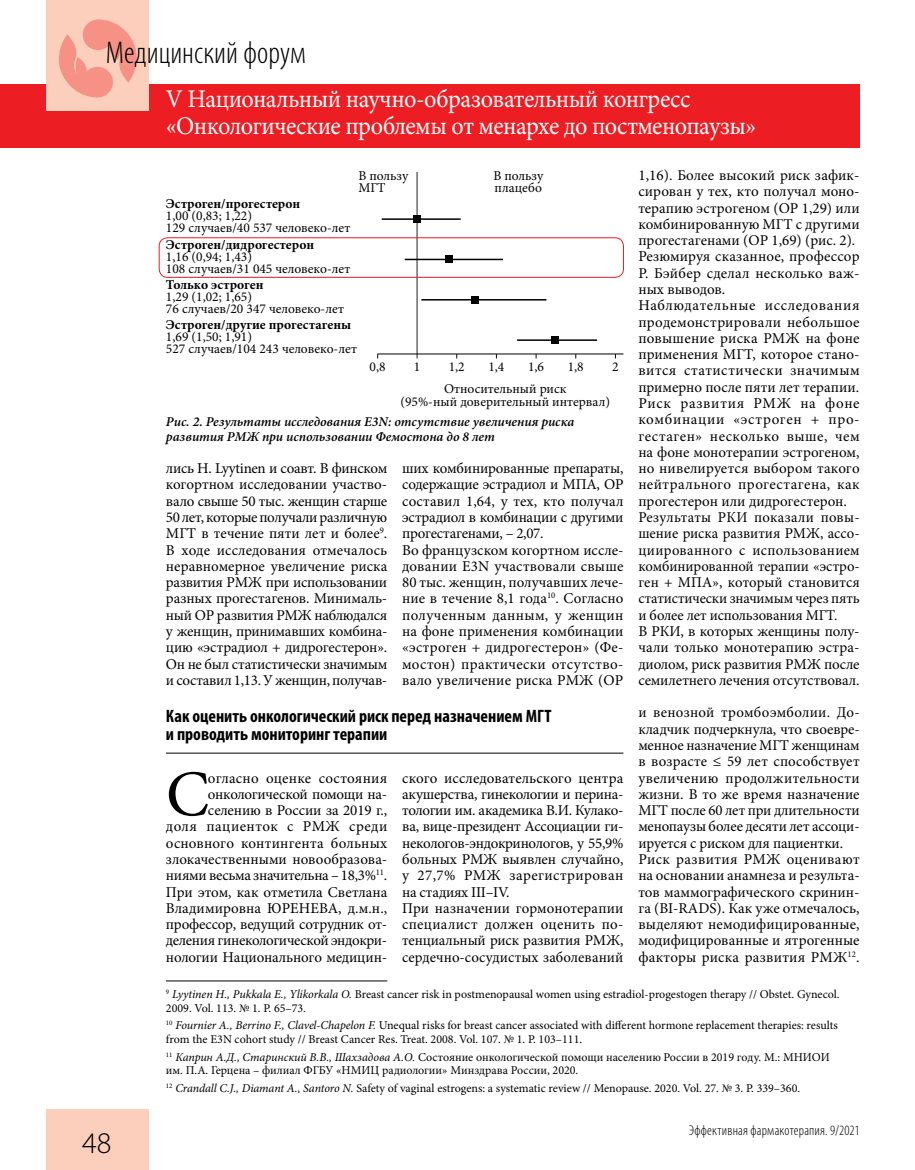
<style>
.page{position:relative;width:915px;height:1170px;background:#fff}
.page>*{position:absolute;margin:0;border:0;box-sizing:border-box;transform-origin:0 0}
.t1{font:65.1px "Minion Pro";color:#000}
.t2{font:300 condensed 31.5px "Myriad Pro";color:#000}
.t3{font:300 30px "Myriad Pro";color:#000}
.t4{font:25.5px/27px "Minion Pro";letter-spacing:-.02em;color:#fff;scale:.95 1}
.t5{font:700 condensed 18px/18px "Myriad Pro";color:#000}
.t6{font:15px/16.2px "Minion Pro";color:#000}
.t7{font:300 condensed 14.25px "Myriad Pro";letter-spacing:.015em;color:#000}
.t8{font:13.5px/12px "Minion Pro";color:#000}
.t9{font:italic 600 13.5px/15px "Minion Pro";color:#000}
.t10{font:700 13.5px "Minion Pro";letter-spacing:.005em;color:#000}
.t11{font:12px/13.5px "Minion Pro";color:#000}
.s1{font-style:italic}
</style>
<div class="page">
<div style="left:0;top:84px;width:859px;height:63px;background:#ed1d24"></div>
<div style="left:47px;top:0;width:102px;height:111px;background:#fccebc"></div>
<div style="left:47px;top:1108px;width:102px;height:61px;background:#fccebc"></div>
<svg style="left:59px;top:19px;width:78px;height:79px"></svg>
<hr style="left:166px;top:752px;width:457px;height:1px;background:#000">
<hr style="left:166px;top:980px;width:221px;height:1px;background:#000">
<hr style="left:416px;top:172px;width:1px;height:186px;background:#212121">
<hr style="left:377px;top:354px;width:246px;height:1px;background:#000">
<hr style="left:381px;top:218px;width:79px;height:2px;background:#000">
<div style="left:413px;top:215px;width:7px;height:8px;background:#000"></div>
<hr style="left:404px;top:259px;width:99px;height:1px;background:#000">
<div style="left:445px;top:256px;width:7px;height:7px;background:#000"></div>
<hr style="left:421px;top:299px;width:125px;height:1px;background:#000">
<div style="left:470px;top:296px;width:8px;height:7px;background:#000"></div>
<hr style="left:517px;top:339px;width:80px;height:2px;background:#000">
<div style="left:551px;top:336px;width:7px;height:8px;background:#000"></div>
<div style="left:159px;top:237px;width:464px;height:41px;border:1px solid #ed1d24;border-radius:9px"></div>
<h2 class="t2" style="left:106px;top:34px;width:201px">Медицинский форум</h2>
<h3 class="t4" style="left:166px;top:85px;width:622px">V Национальный научно-образовательный конгресс «Онкологические проблемы от менархе до постменопаузы»</h3>
<p class="t8" style="left:358px;top:170px;width:51px">В пользу<br>МГТ</p>
<p class="t8" style="left:493px;top:170px;width:51px">В пользу плацебо</p>
<p class="t10" style="left:166px;top:194px;width:136px">Эстроген/прогестерон</p>
<p class="t8" style="left:166px;top:210px;width:186px">1,00 (0,83; 1,22)<br>129 случаев/40 537 человеко-лет</p>
<p class="t10" style="left:166px;top:235px;width:150px">Эстроген/дидрогестерон</p>
<p class="t8" style="left:166px;top:250px;width:186px">1,16 (0,94; 1,43)<br>108 случаев/31 045 человеко-лет</p>
<p class="t10" style="left:166px;top:275px;width:99px">Только эстроген</p>
<p class="t8" style="left:166px;top:290px;width:179px">1,29 (1,02; 1,65)<br>76 случаев/20 347 человеко-лет</p>
<p class="t10" style="left:166px;top:315px;width:187px">Эстроген/другие прогестагены</p>
<p class="t8" style="left:166px;top:331px;width:192px">1,69 (1,50; 1,91)<br>527 случаев/104 243 человеко-лет</p>
<p class="t8" style="left:528px;top:361px;width:18px">1,6</p>
<p class="t8" style="left:567px;top:361px;width:18px">1,8</p>
<p class="t8" style="left:612px;top:361px;width:8px">2</p>
<p class="t8" style="left:369px;top:361px;width:18px">0,8</p>
<p class="t8" style="left:413px;top:361px;width:8px">1</p>
<p class="t8" style="left:448px;top:361px;width:18px">1,2</p>
<p class="t8" style="left:444px;top:356px;width:124px;line-height:21.5px;text-indent:44px">1,4<br>Относительный риск</p>
<p class="t8" style="left:400px;top:396px;width:211px">(95%-ный доверительный интервал)</p>
<p class="t9" style="left:166px;top:413px;width:410px">Рис. 2. Результаты исследования E3N: отсутствие увеличения риска развития РМЖ при использовании Фемостона до 8 лет</p>
<p class="t6" style="left:166px;top:460px;width:223px;text-align:justify">лись H. Lyytinen и соавт. В финском когортном исследовании участво&shy;вало свыше 50 тыс. женщин старше 50 лет, которые получали различную МГТ в течение пяти лет и более<sup>9</sup>.<br>В ходе исследования отмечалось неравномерное увеличение риска развития РМЖ при использовании разных прогестагенов. Минималь&shy;ный ОР развития РМЖ наблюдался у женщин, принимавших комбина&shy;цию «эстрадиол + дидрогестерон».<br>Он не был статистически значимым и составил 1,13. У женщин, получав-</p>
<p class="t6" style="left:402px;top:460px;width:223px">ших комбинированные препараты, содержащие эстрадиол и МПА, ОР составил 1,64, у тех, кто получал эстрадиол в комбинации с другими прогестагенами, – 2,07.<br>Во французском когортном иссле&shy;довании E3N участвовали свыше<br>80 тыс. женщин, получавших лече&shy;ние в течение 8,1 года<sup>10</sup>. Согласно полученным данным, у женщин на фоне применения комбинации «эстроген + дидрогестерон» (Фе&shy;мостон) практически отсутство&shy;вало увеличение риска РМЖ (ОР</p>
<p class="t5" style="left:166px;top:706px;width:387px">Как оценить онкологический риск перед назначением МГТ и проводить мониторинг терапии</p>
<p class="t6" style="left:402px;top:769px;width:223px">ского исследовательского центра акушерства, гинекологии и перина&shy;тологии им. академика В.И. Кулако&shy;ва, вице-президент Ассоциации ги&shy;некологов-эндокринологов, у 55,9% больных РМЖ выявлен случайно, у 27,7% РМЖ зарегистрирован на стадиях III–IV.<br>При назначении гормонотерапии специалист должен оценить по&shy;тенциальный риск развития РМЖ, сердечно-сосудистых заболеваний</p>
<h1 class="t1" style="left:166px;top:750px;width:45px">С</h1>
<p class="t6" style="left:166px;top:769px;width:223px;text-align:right">огласно оценке состояния онкологической помощи на&shy;селению в России за 2019 г.,<br>доля пациенток с РМЖ среди основного контингента больных злокачественными новообразова&shy;ниями весьма значительна – 18,3%<sup>11</sup>.<br>При этом, как отметила Светлана<br>Владимировна ЮРЕНЕВА, д.м.н., профессор, ведущий сотрудник от&shy;деления гинекологической эндокри&shy;нологии Национального медицин-</p>
<p class="t6" style="left:638px;top:167px;width:223px">1,16). Более высокий риск зафик&shy;сирован у тех, кто получал моно&shy;терапию эстрогеном (ОР 1,29) или комбинированную МГТ с другими прогестагенами (ОР 1,69) (рис. 2).<br>Резюмируя сказанное, профессор<br>Р. Бэйбер сделал несколько важ&shy;ных выводов.<br>Наблюдательные исследования продемонстрировали небольшое повышение риска РМЖ на фоне применения МГТ, которое стано&shy;вится статистически значимым примерно после пяти лет терапии.<br>Риск развития РМЖ на фоне комбинации «эстроген + про&shy;гестаген» несколько выше, чем на фоне монотерапии эстрогеном, но нивелируется выбором такого нейтрального прогестагена, как прогестерон или дидрогестерон.<br>Результаты РКИ показали повы&shy;шение риска развития РМЖ, ассо&shy;циированного с использованием комбинированной терапии «эстро&shy;ген + МПА», который становится статистически значимым через пять и более лет использования МГТ.<br>В РКИ, в которых женщины полу&shy;чали только монотерапию эстра&shy;диолом, риск развития РМЖ после семилетнего лечения отсутствовал.</p>
<p class="t6" style="left:638px;top:704px;width:223px">и венозной тромбоэмболии. До&shy;кладчик подчеркнула, что своевре&shy;менное назначение МГТ женщинам в возрасте ≤ 59 лет способствует увеличению продолжительности жизни. В то же время назначение<br>МГТ после 60 лет при длительности менопаузы более десяти лет ассоци&shy;ируется с риском для пациентки.<br>Риск развития РМЖ оценивают на основании анамнеза и результа&shy;тов маммографического скринин&shy;га (BI-RADS). Как уже отмечалось, выделяют немодифицированные, модифицированные и ятрогенные факторы риска развития РМЖ<sup>12</sup>.</p>
<h3 class="t3" style="left:82px;top:1125px;width:31px">48</h3>
<p class="t11" style="left:166px;top:987px;width:675px"><sup>9</sup> <span class="s1">Lyytinen H., Pukkala E., Ylikorkala O.</span> Breast cancer risk in postmenopausal women using estradiol-progestogen therapy // Obstet. Gynecol.<br>2009. Vol. 113. № 1. P. 65–73.</p>
<p class="t11" style="left:166px;top:1018px;width:673px"><sup>10</sup> <span class="s1">Fournier A., Berrino F., Clavel-Chapelon F.</span> Unequal risks for breast cancer associated with different hormone replacement therapies: results from the E3N cohort study // Breast Cancer Res. Treat. 2008. Vol. 107. № 1. P. 103–111.</p>
<p class="t11" style="left:166px;top:1050px;width:665px"><sup>11</sup> <span class="s1">Каприн А.Д., Старинский В.В., Шахзадова А.О.</span> Состояние онкологической помощи населению России в 2019 году. М.: МНИОИ им. П.А. Герцена – филиал ФГБУ «НМИЦ радиологии» Минздрава России, 2020.</p>
<p class="t11" style="left:166px;top:1081px;width:635px"><sup>12</sup> <span class="s1">Crandall C.J., Diamant A., Santoro N.</span> Safety of vaginal estrogens: a systematic review // Menopause. 2020. Vol. 27. № 3. P. 339–360.</p>
<p class="t7" style="left:688px;top:1121px;width:172px">Эффективная фармакотерапия. 9/2021</p>
</div>
